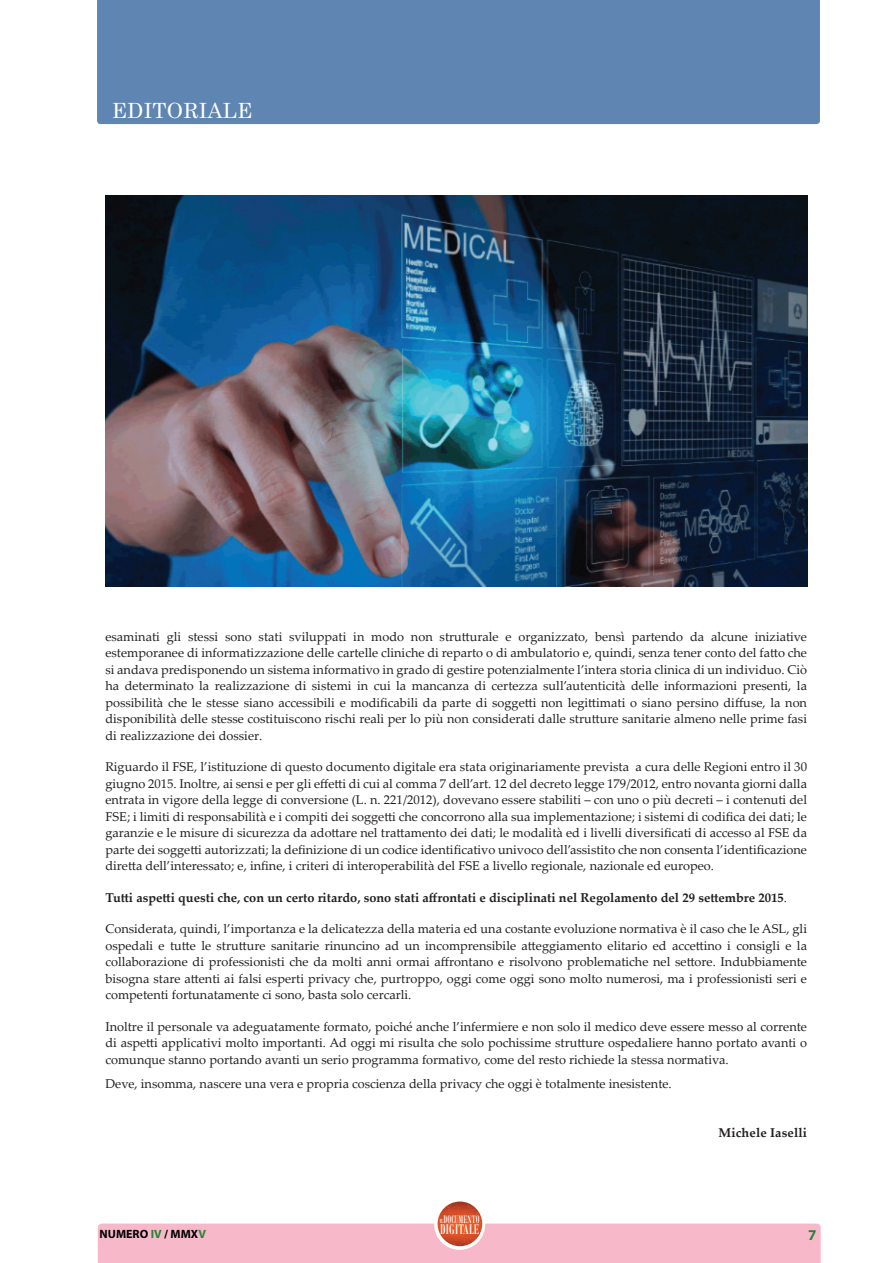
<style>
.page{position:relative;width:893px;height:1263px;background:#fff}
.page>*{position:absolute;margin:0;border:0;box-sizing:border-box;transform-origin:0 0}
.t1{font:21px "Century Schoolbook";letter-spacing:.01em;color:#fff}
.t2{font:15.15px "Bodoni MT Condensed";letter-spacing:.01em;color:#fff}
.t3{font:700 15px "Myriad Pro";color:#278335}
.t4{font:12.75px/16.5px "Palatino Linotype";color:#231f20;text-align:justify}
.t5{font:700 12.75px "Palatino Linotype";color:#231f20}
.t6{font:700 12px "Myriad Pro";color:#000}
.t7{font:11.55px "Bodoni MT Condensed";letter-spacing:.02em;color:#fff;scale:.9 1}
.s1{font-weight:400}
.s2{font-size:6.3px}
.s3{color:#278335}
</style>
<div class="page">
<div style="left:98px;top:1223px;width:723px;height:40px;background:#f7b9ca"></div>
<svg style="left:435px;top:1199px;width:49px;height:50px"></svg>
<div style="left:434px;top:1199px;width:51px;height:51px;border:2px solid #fff;border-radius:50%"></div>
<img style="left:438px;top:1201px;width:44px;height:45px;border-radius:22px">
<div style="left:97px;top:0;width:723px;height:124px;background:#5f85b2"></div>
<img style="left:105px;top:196px;width:702px;height:391px">
<h1 class="t1" style="left:112px;top:93px;width:142px">EDITORIALE</h1>
<p class="t4" style="left:105px;top:628px;width:703px">esaminati gli stessi sono stati sviluppati in modo non strutturale e organizzato, bensì partendo da alcune iniziative estemporanee di informatizzazione delle cartelle cliniche di reparto o di ambulatorio e, quindi, senza tener conto del fatto che si andava predisponendo un sistema informativo in grado di gestire potenzialmente l’intera storia clinica di un individuo. Ciò ha determinato la realizzazione di sistemi in cui la mancanza di certezza sull’autenticità delle informazioni presenti, la possibilità che le stesse siano accessibili e modificabili da parte di soggetti non legittimati o siano persino diffuse, la non disponibilità delle stesse costituiscono rischi reali per lo più non considerati dalle strutture sanitarie almeno nelle prime fasi di realizzazione dei dossier.</p>
<p class="t4" style="left:105px;top:758px;width:703px">Riguardo il FSE, l’istituzione di questo documento digitale era stata originariamente prevista a cura delle Regioni entro il 30 giugno 2015. Inoltre, ai sensi e per gli effetti di cui al comma 7 dell’art. 12 del decreto legge 179/2012, entro novanta giorni dalla entrata in vigore della legge di conversione (L. n. 221/2012), dovevano essere stabiliti – con uno o più decreti – i contenuti del FSE; i limiti di responsabilità e i compiti dei soggetti che concorrono alla sua implementazione; i sistemi di codifica dei dati; le garanzie e le misure di sicurezza da adottare nel trattamento dei dati; le modalità ed i livelli diversificati di accesso al FSE da parte dei soggetti autorizzati; la definizione di un codice identificativo univoco dell’assistito che non consenta l’identificazione diretta dell’interessato; e, infine, i criteri di interoperabilità del FSE a livello regionale, nazionale ed europeo.</p>
<p class="t5" style="left:105px;top:888px;width:683px">Tutti aspetti questi che, con un certo ritardo, sono stati affrontati e disciplinati nel Regolamento del 29 settembre 2015<span class="s1">.</span></p>
<p class="t4" style="left:105px;top:920px;width:703px">Considerata, quindi, l’importanza e la delicatezza della materia ed una costante evoluzione normativa è il caso che le ASL, gli ospedali e tutte le strutture sanitarie rinuncino ad un incomprensibile atteggiamento elitario ed accettino i consigli e la collaborazione di professionisti che da molti anni ormai affrontano e risolvono problematiche nel settore. Indubbiamente bisogna stare attenti ai falsi esperti privacy che, purtroppo, oggi come oggi sono molto numerosi, ma i professionisti seri e competenti fortunatamente ci sono, basta solo cercarli.</p>
<p class="t4" style="left:105px;top:1018px;width:703px">Inoltre il personale va adeguatamente formato, poiché anche l’infermiere e non solo il medico deve essere messo al corrente di aspetti applicativi molto importanti. Ad oggi mi risulta che solo pochissime strutture ospedaliere hanno portato avanti o comunque stanno portando avanti un serio programma formativo, come del resto richiede la stessa normativa.</p>
<p class="t4" style="left:105px;top:1075px;width:568px">Deve, insomma, nascere una vera e propria coscienza della privacy che oggi è totalmente inesistente.</p>
<p class="t5" style="left:718px;top:1124px;width:90px">Michele Iaselli</p>
<p class="t7" style="left:440px;top:1213px;width:46px"><span class="s2">IL</span>DOCUMENTO</p>
<p class="t2" style="left:440px;top:1220px;width:40px">DIGITALE</p>
<p class="t6" style="left:100px;top:1226px;width:108px">NUMERO <span class="s3">IV</span> / MMX<span class="s3">V</span></p>
<p class="t3" style="left:808px;top:1225px;width:10px">7</p>
</div>
